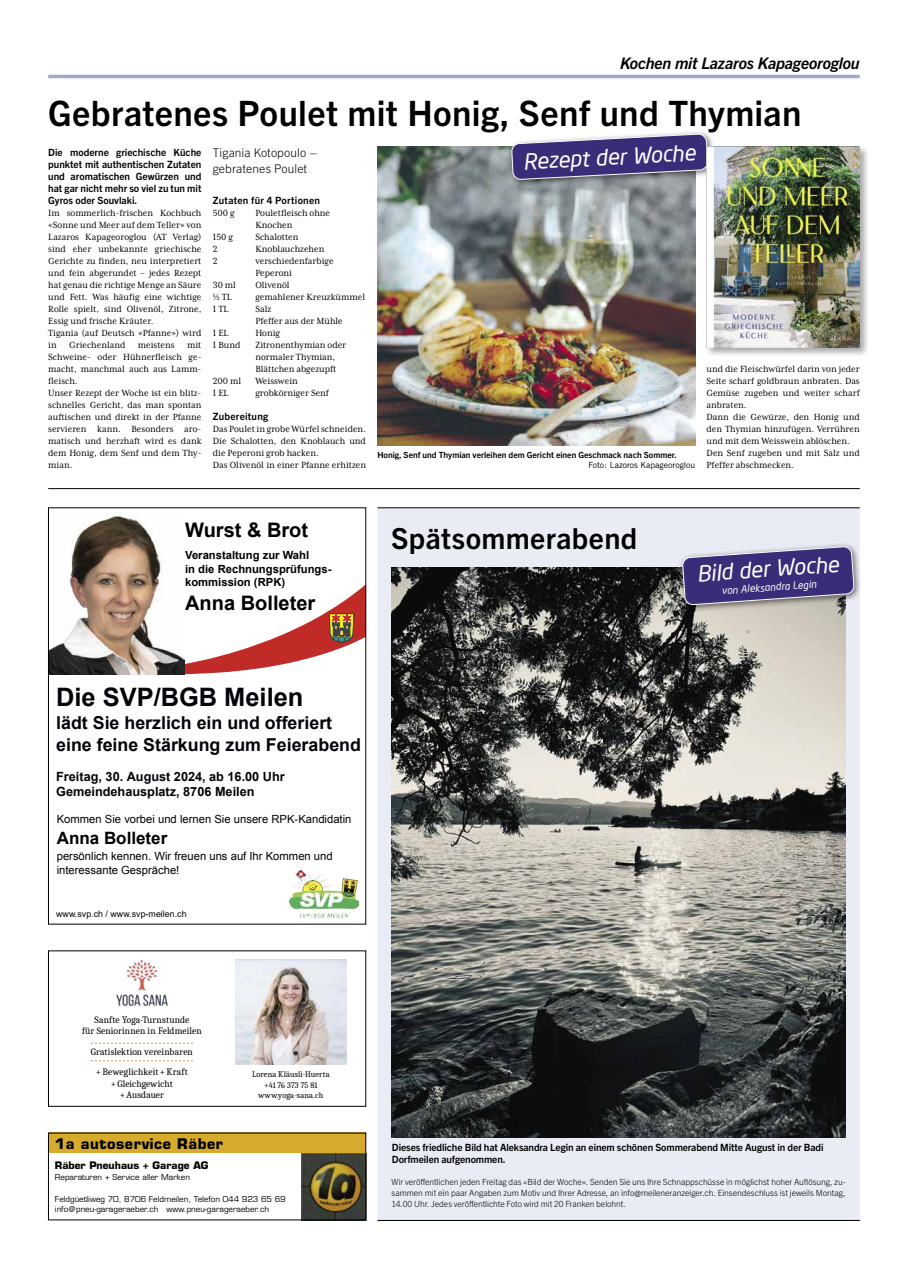
<style>
.page{position:relative;width:908px;height:1276px;background:#fff}
.page>*{position:absolute;margin:0;border:0;box-sizing:border-box;transform-origin:0 0}
.t1{font:700 35px "Trade Gothic Next LT Pro";letter-spacing:.01em;color:#000}
.t2{font:700 29px "Trade Gothic Next LT Pro";letter-spacing:.015em;color:#000}
.t3{font:700 25.4px "Arial";color:#040309}
.t4{font:italic 22px "Neo Sans";color:#fff}
.t5{font:700 20px "Arial";color:#000}
.t6{font:700 17.8px/21.3px "Arial";color:#040309}
.t7{font:700 17px "Arial";color:#000}
.t8{font:italic 700 16px "Trade Gothic Next LT Pro";letter-spacing:-.01em;color:#000}
.t9{font:700 14.3px "Eurostile";letter-spacing:.04em;color:#000}
.t10{font:700 12.7px/15.2px "Arial";color:#040309}
.t11{font:300 12px/16px "Trade Gothic Next LT Pro";letter-spacing:.005em;color:#000}
.t12{font:11.2px/13.5px "Arial";color:#000}
.t13{font:700 11.2px/13.5px "Arial";color:#000}
.t14{font:10.2px/12px "Mrs Eaves XL Serif Nar OT";color:#000}
.t15{font:700 10.1px "Eurostile";color:#000}
.t16{font:700 10px/12px "Trade Gothic Next LT Pro";letter-spacing:-.01em;color:#000;text-align:justify}
.t17{font:700 10px "Trade Gothic Next LT Pro";letter-spacing:.025em;color:#000}
.t18{font:italic 10px "Neo Sans";color:#fff}
.t19{font:9.5px/11.4px "Caladea";letter-spacing:.015em;color:#000;text-align:center}
.t20{font:8.9px "Arial";color:#040309}
.t21{font:300 8.5px/11px "Trade Gothic Next LT Pro";letter-spacing:-.01em;color:#000;text-align:justify}
.t22{font:700 8.5px "Trade Gothic Next LT Pro";color:#000}
.t23{font:8.5px "Trade Gothic";color:#000}
.t24{font:8.2px/10.5px "Caladea";letter-spacing:.02em;color:#000;text-align:center}
.t25{font:7.9px/10.3px "Eurostile";color:#000}
</style>
<div class="page">
<hr style="left:48px;top:75px;width:811px;height:3px;background:#a4a9cc">
<hr style="left:48px;top:488px;width:811px;height:1px;background:#000">
<img style="left:377px;top:147px;width:317px;height:299px">
<div style="left:507px;top:130px;width:208px;height:57px;background:#000;opacity:.55"></div>
<svg style="left:511px;top:134px;width:196px;height:46px;background:#5c538d"></svg>
<svg style="left:377px;top:508px;width:482px;height:712px;background:#dee1e8"></svg>
<hr style="left:377px;top:507px;width:482px;height:1px;background:#000">
<hr style="left:377px;top:1220px;width:482px;height:1px;background:#000">
<img style="left:392px;top:568px;width:452px;height:569px">
<div style="left:678px;top:543px;width:183px;height:69px;background:#000;opacity:.55"></div>
<svg style="left:682px;top:546px;width:171px;height:59px;background:#5a508b"></svg>
<img style="left:50px;top:516px;width:112px;height:158px">
<svg style="left:125px;top:584px;width:239px;height:90px"></svg>
<div style="left:48px;top:507px;width:318px;height:417px;border:1px solid #000"></div>
<img style="left:289px;top:871px;width:70px;height:47px">
<svg style="left:91px;top:1043px;width:102px;height:1px"></svg>
<svg style="left:91px;top:1060px;width:102px;height:1px"></svg>
<img style="left:116px;top:959px;width:52px;height:48px">
<img style="left:235px;top:960px;width:111px;height:104px">
<div style="left:704px;top:145px;width:165px;height:212px;background:#000;opacity:.35"></div>
<img style="left:706px;top:147px;width:153px;height:200px">
<div style="left:48px;top:1132px;width:318px;height:21px;background:#d6aa2d"></div>
<img style="left:301px;top:1153px;width:63px;height:65px">
<div style="left:48px;top:1133px;width:318px;height:87px;border:1px solid #000"></div>
<h3 class="t8" style="left:619px;top:52px;width:241px">Kochen mit Lazaros Kapageoroglou</h3>
<h1 class="t1" style="left:48px;top:89px;width:754px">Gebratenes Poulet mit Honig, Senf und Thymian</h1>
<p class="t16" style="left:48px;top:146px;width:155px">Die moderne griechische Küche punktet mit authentischen Zutaten und aromatischen Gewürzen und hat gar nicht mehr so viel zu tun mit Gyros oder Souvlaki.</p>
<p class="t14" style="left:48px;top:207px;width:155px">Im sommerlich-frischen Kochbuch «Sonne und Meer auf dem Teller» von<br>Lazaros Kapageoroglou (AT Verlag) sind eher unbekannte griechische<br>Gerichte zu finden, neu interpretiert und fein abgerundet – jedes Rezept hat genau die richtige Menge an Säure und Fett. Was häufig eine wichtige<br>Rolle spielt, sind Olivenöl, Zitrone,<br>Essig und frische Kräuter.<br>Tigania (auf Deutsch «Pfanne») wird in Griechenland meistens mit<br>Schweine- oder Hühnerfleisch ge&shy;macht, manchmal auch aus Lamm&shy;fleisch.<br>Unser Rezept der Woche ist ein blitz&shy;schnelles Gericht, das man spontan auftischen und direkt in der Pfanne servieren kann. Besonders aro&shy;matisch und herzhaft wird es dank dem Honig, dem Senf und dem Thy&shy;mian.</p>
<p class="t11" style="left:213px;top:144px;width:106px">Tigania Kotopoulo – gebratenes Poulet</p>
<p class="t17" style="left:213px;top:193px;width:109px">Zutaten für 4 Portionen</p>
<p class="t14" style="left:213px;top:207px;width:23px">500 g</p>
<p class="t14" style="left:255px;top:207px;width:76px">Pouletfleisch ohne<br>Knochen</p>
<p class="t14" style="left:213px;top:231px;width:22px">150 g</p>
<p class="t14" style="left:255px;top:231px;width:45px">Schalotten</p>
<p class="t14" style="left:213px;top:243px;width:6px">2</p>
<p class="t14" style="left:255px;top:243px;width:70px">Knoblauchzehen</p>
<p class="t14" style="left:213px;top:255px;width:6px">2</p>
<p class="t14" style="left:255px;top:255px;width:80px">verschiedenfarbige<br>Peperoni</p>
<p class="t14" style="left:213px;top:279px;width:25px">30 ml</p>
<p class="t14" style="left:255px;top:279px;width:36px">Olivenöl</p>
<p class="t14" style="left:213px;top:291px;width:21px">½ TL</p>
<p class="t14" style="left:255px;top:291px;width:111px">gemahlener Kreuzkümmel</p>
<p class="t14" style="left:213px;top:303px;width:17px">1 TL</p>
<p class="t14" style="left:255px;top:303px;width:89px">Salz<br>Pfeffer aus der Mühle</p>
<p class="t14" style="left:213px;top:327px;width:17px">1 EL</p>
<p class="t14" style="left:255px;top:327px;width:26px">Honig</p>
<p class="t14" style="left:213px;top:339px;width:29px">1 Bund</p>
<p class="t14" style="left:255px;top:339px;width:92px">Zitronenthymian oder normaler Thymian,<br>Blättchen abgezupft</p>
<p class="t14" style="left:213px;top:375px;width:30px">200 ml</p>
<p class="t14" style="left:255px;top:375px;width:44px">Weisswein</p>
<p class="t14" style="left:213px;top:387px;width:17px">1 EL</p>
<p class="t14" style="left:255px;top:387px;width:75px">grobkörniger Senf</p>
<p class="t17" style="left:213px;top:409px;width:57px">Zubereitung</p>
<p class="t14" style="left:213px;top:423px;width:155px">Das Poulet in grobe Würfel schneiden.<br>Die Schalotten, den Knoblauch und die Peperoni grob hacken.<br>Das Olivenöl in einer Pfanne erhitzen</p>
<h3 class="t4" style="left:522px;top:148px;width:174px;rotate:-3deg">Rezept der Woche</h3>
<p class="t22" style="left:377px;top:449px;width:301px">Honig, Senf und Thymian verleihen dem Gericht einen Geschmack nach Sommer.</p>
<p class="t23" style="left:588px;top:460px;width:108px">Foto: Lazoros Kapageoroglou</p>
<p class="t14" style="left:706px;top:363px;width:155px">und die Fleischwürfel darin von jeder<br>Seite scharf goldbraun anbraten. Das<br>Gemüse zugeben und weiter scharf anbraten.<br>Dann die Gewürze, den Honig und den Thymian hinzufügen. Verrühren und mit dem Weisswein ablöschen.<br>Den Senf zugeben und mit Salz und<br>Pfeffer abschmecken.</p>
<h3 class="t5" style="left:185px;top:517px;width:124px">Wurst &amp; Brot</h3>
<p class="t13" style="left:185px;top:549px;width:148px">Veranstaltung zur Wahl<br>in die Rechnungsprüfungs&shy;kommission (RPK)</p>
<h3 class="t5" style="left:185px;top:590px;width:132px">Anna Bolleter</h3>
<h2 class="t2" style="left:391px;top:518px;width:247px">Spätsommerabend</h2>
<h3 class="t4" style="left:695px;top:560px;width:144px;rotate:-4deg">Bild der Woche</h3>
<p class="t18" style="left:720px;top:584px;width:97px;rotate:-4deg">von Aleksandra Legin</p>
<h3 class="t3" style="left:56px;top:679px;width:249px">Die SVP/BGB Meilen</h3>
<h3 class="t6" style="left:56px;top:712px;width:306px">lädt Sie herzlich ein und offeriert eine feine Stärkung zum Feierabend</h3>
<p class="t10" style="left:56px;top:769px;width:230px">Freitag, 30. August 2024, ab 16.00 Uhr<br>Gemeindehausplatz, 8706 Meilen</p>
<p class="t12" style="left:57px;top:812px;width:296px">Kommen Sie vorbei und lernen Sie unsere RPK-Kandidatin</p>
<h3 class="t7" style="left:57px;top:826px;width:112px">Anna Bolleter</h3>
<p class="t12" style="left:57px;top:849px;width:277px">persönlich kennen. Wir freuen uns auf Ihr Kommen und interessante Gespräche!</p>
<p class="t20" style="left:56px;top:908px;width:132px">www.svp.ch / www.svp-meilen.ch</p>
<p class="t19" style="left:82px;top:1014px;width:121px">Sanfte Yoga-Turnstunde<br>für Seniorinnen in Feldmeilen</p>
<p class="t19" style="left:91px;top:1042px;width:103px;line-height:19.9px">Gratislektion vereinbaren + Beweglichkeit +Kraft</p>
<p class="t19" style="left:111px;top:1077px;width:63px">+ Gleichgewicht +Ausdauer</p>
<p class="t24" style="left:252px;top:1069px;width:79px">Lorena Kläusli-Huerta +41 76 373 75 81 www.yoga-sana.ch</p>
<h3 class="t9" style="left:55px;top:1134px;width:169px">1a autoservice Räber</h3>
<p class="t15" style="left:55px;top:1159px;width:155px">Räber Pneuhaus + Garage AG</p>
<p class="t25" style="left:55px;top:1171px;width:136px">Reparaturen + Service aller Marken</p>
<p class="t25" style="left:55px;top:1194px;width:232px">Feldgüetliweg 70, 8706 Feldmeilen, Telefon 044 923 65 69 info@pneu-garageraeber.ch www.pneu-garageraeber.ch</p>
<p class="t16" style="left:392px;top:1140px;width:433px">Dieses friedliche Bild hat Aleksandra Legin an einem schönen Sommerabend Mitte August in der Badi<br>Dorfmeilen aufgenommen.</p>
<p class="t21" style="left:391px;top:1176px;width:455px">Wir veröffentlichen jeden Freitag das «Bild der Woche». Senden Sie uns Ihre Schnappschüsse in möglichst hoher Auflösung, zu&shy;sammen mit ein paar Angaben zum Motiv und Ihrer Adresse, an info@meileneranzeiger.ch. Einsendeschluss ist jeweils Montag, 14.00 Uhr. Jedes veröffentlichte Foto wird mit 20 Franken belohnt.</p>
</div>
